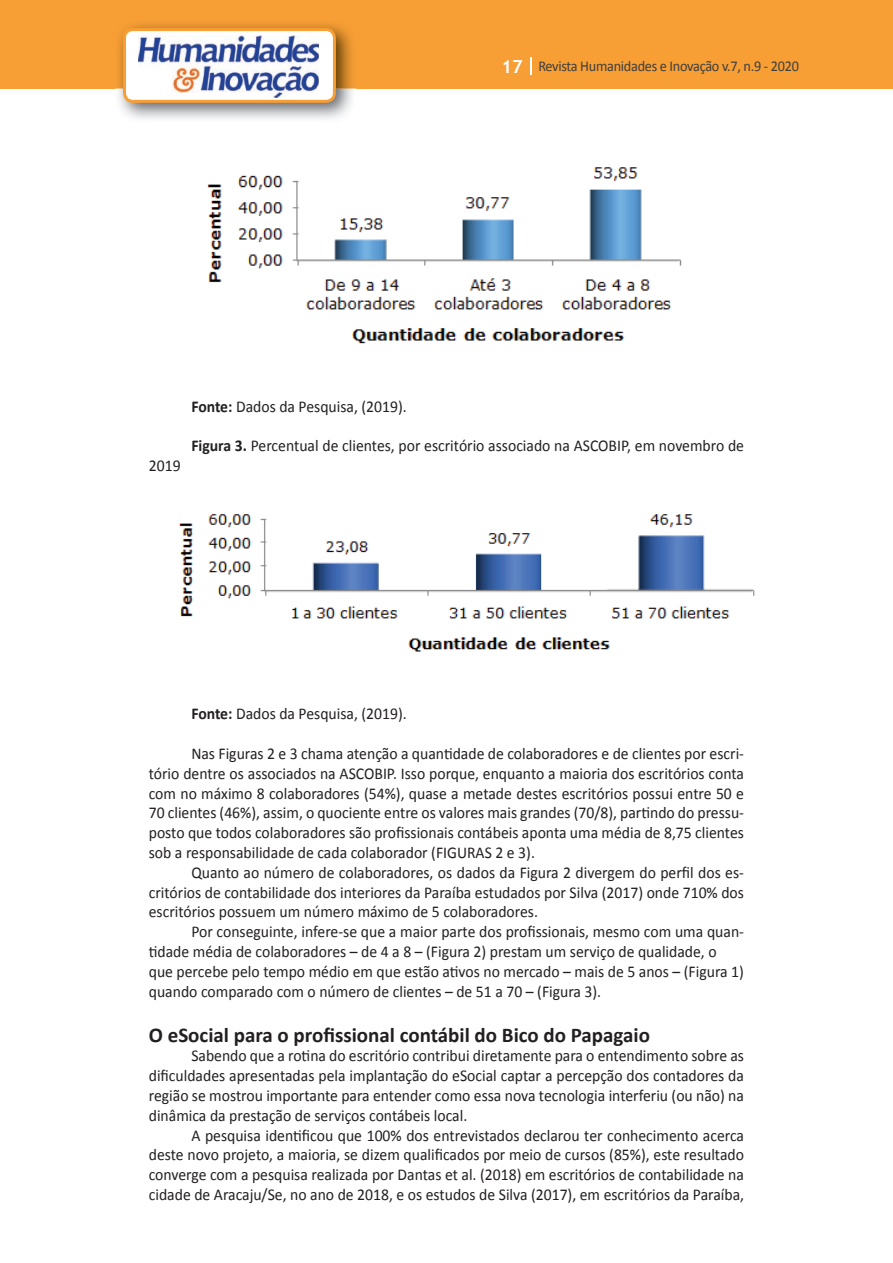
<style>
.page{position:relative;width:893px;height:1263px;background:#fff}
.page>*{position:absolute;margin:0;border:0;box-sizing:border-box;transform-origin:0 0}
.t1{font:700 21px "Calibri";color:#231f20}
.t2{font:16.5px/19.8px "Calibri";color:#231f20;text-align:justify;scale:.95 1}
.t3{font:15px "Calibri";letter-spacing:-.02em;color:#3e3e3f;scale:.95 1}
.s1{font-family:"Trebuchet MS";font-weight:700;font-size:18px;color:#fff}
.s2{font-weight:700}
</style>
<div class="page">
<div style="left:0;top:0;width:893px;height:88px;background:#f79e34"></div>
<svg style="left:530px;top:57px;width:2px;height:18px"></svg>
<img style="left:115px;top:24px;width:241px;height:95px">
<svg style="left:123px;top:28px;width:213px;height:75px"></svg>
<img style="left:206px;top:167px;width:476px;height:177px">
<img style="left:178px;top:514px;width:577px;height:138px">
<p class="t3" style="left:501px;top:57px;width:315px"><span class="s1">17</span> Revista Humanidades e Inovação v.7, n.9 - 2020</p>
<p class="t2" style="left:149px;top:456px;width:35px">2019</p>
<p class="t2" style="left:191px;top:396px;width:228px"><span class="s2">Fonte:</span> Dados da Pesquisa, (2019).</p>
<p class="t2" style="left:191px;top:436px;width:583px"><span class="s2">Figura 3.</span> Percentual de clientes, por escritório associado na ASCOBIP, em novembro de</p>
<p class="t2" style="left:191px;top:704px;width:228px"><span class="s2">Fonte:</span> Dados da Pesquisa, (2019).</p>
<p class="t2" style="left:149px;top:744px;width:628px;text-indent:43px">Nas Figuras 2 e 3 chama atenção a quantidade de colaboradores e de clientes por escri&shy;tório dentre os associados na ASCOBIP. Isso porque, enquanto a maioria dos escritórios conta com no máximo 8 colaboradores (54%), quase a metade destes escritórios possui entre 50 e 70 clientes (46%), assim, o quociente entre os valores mais grandes (70/8), partindo do pressu&shy;posto que todos colaboradores são profissionais contábeis aponta uma média de 8,75 clientes sob a responsabilidade de cada colaborador (FIGURAS 2 e 3).</p>
<p class="t2" style="left:149px;top:862px;width:628px;text-indent:43px">Quanto ao número de colaboradores, os dados da Figura 2 divergem do perfil dos es&shy;critórios de contabilidade dos interiores da Paraíba estudados por Silva (2017) onde 710% dos escritórios possuem um número máximo de 5 colaboradores.</p>
<p class="t2" style="left:149px;top:922px;width:628px;text-align:left;text-indent:43px">Por conseguinte, infere-se que a maior parte dos profissionais, mesmo com uma quan&shy;tidade média de colaboradores – de 4 a 8 – (Figura 2) prestam um serviço de qualidade, o que percebe pelo tempo médio em que estão ativos no mercado – mais de 5 anos – (Figura 1) quando comparado com o número de clientes – de 51 a 70 – (Figura 3).</p>
<p class="t1" style="left:149px;top:1021px;width:503px">O eSocial para o profissional contábil do Bico do Papagaio</p>
<p class="t2" style="left:149px;top:1046px;width:628px;text-indent:43px">Sabendo que a rotina do escritório contribui diretamente para o entendimento sobre as dificuldades apresentadas pela implantação do eSocial captar a percepção dos contadores da região se mostrou importante para entender como essa nova tecnologia interferiu (ou não) na dinâmica da prestação de serviços contábeis local.</p>
<p class="t2" style="left:149px;top:1125px;width:628px;text-indent:43px">A pesquisa identificou que 100% dos entrevistados declarou ter conhecimento acerca deste novo projeto, a maioria, se dizem qualificados por meio de cursos (85%), este resultado converge com a pesquisa realizada por Dantas et al. (2018) em escritórios de contabilidade na cidade de Aracaju/Se, no ano de 2018, e os estudos de Silva (2017), em escritórios da Paraíba,</p>
</div>
